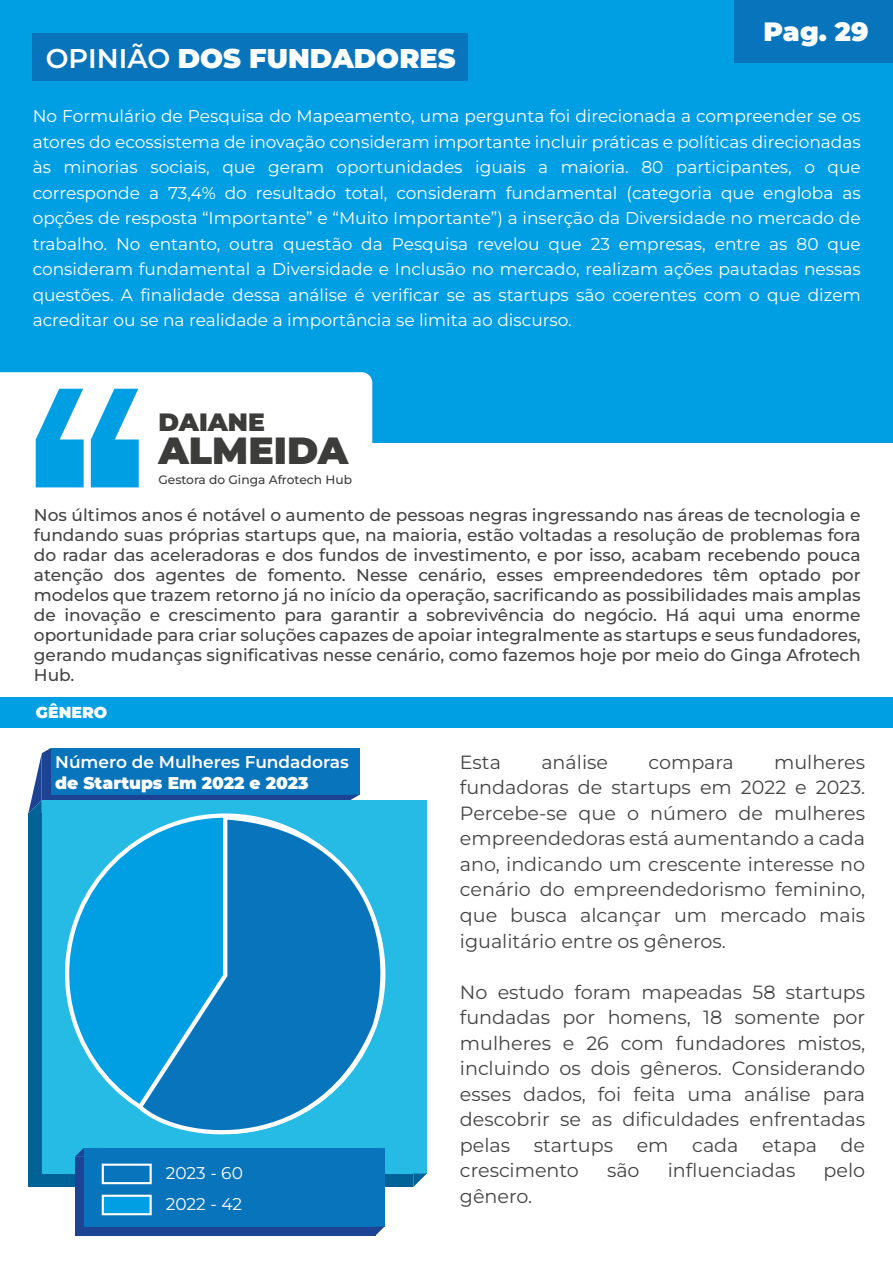
<style>
.page{position:relative;width:893px;height:1263px;background:#fff}
.page>*{position:absolute;margin:0;border:0;box-sizing:border-box;transform-origin:0 0}
.t1{font:900 37.8px "Montserrat";color:#3c3c3b}
.t2{font:900 27.15px "Montserrat";color:#fff}
.t3{font:900 26.55px "Montserrat";color:#fff}
.t4{font:900 25.05px "Montserrat";color:#3c3c3b}
.t5{font:19.2px/25.5px "Montserrat";color:#444;text-align:justify}
.t6{font:16.95px/25.5px "Montserrat";color:#fff}
.t7{font:500 16.95px/20px "Montserrat";color:#444;text-align:justify}
.t8{font:600 16.95px "Montserrat";color:#fff}
.t9{font:900 16.95px "Montserrat";color:#fff}
.t10{font:900 15.9px "Montserrat";color:#fff}
.t11{font:500 12.15px "Montserrat";color:#3c3c3b}
.s1{font-weight:600}
</style>
<div class="page">
<div style="left:0;top:0;width:892px;height:442px;background:#009fe3"></div>
<div style="left:0;top:697px;width:892px;height:31px;background:#009fe3"></div>
<div style="left:28px;top:813px;width:385px;height:374px;background:#006297"></div>
<div style="left:42px;top:800px;width:385px;height:373px;background:#25bbe4"></div>
<svg style="left:413px;top:1173px;width:14px;height:14px"></svg>
<div style="left:75px;top:1157px;width:301px;height:78px;background:#1d4395"></div>
<div style="left:84px;top:1148px;width:301px;height:78px;background:#0874bb"></div>
<svg style="left:75px;top:1148px;width:9px;height:9px"></svg>
<svg style="left:376px;top:1226px;width:9px;height:9px"></svg>
<div style="left:102px;top:1163px;width:50px;height:21px;background:#0874bb;border:2px solid #fff"></div>
<div style="left:102px;top:1195px;width:50px;height:20px;background:#009fe3;border:2px solid #fff"></div>
<div style="left:42px;top:753px;width:308px;height:47px;background:#1d4395"></div>
<div style="left:51px;top:748px;width:309px;height:47px;background:#0874bb"></div>
<svg style="left:28px;top:748px;width:23px;height:65px"></svg>
<svg style="left:350px;top:795px;width:9px;height:5px"></svg>
<div style="left:67px;top:816px;width:316px;height:316px;background:#009fe3;border-radius:50%"></div>
<svg style="left:134px;top:813px;width:252px;height:322px"></svg>
<div style="left:735px;top:0;width:158px;height:63px;background:#0874bb"></div>
<div style="left:33px;top:34px;width:435px;height:47px;background:#0874bb"></div>
<svg style="left:0;top:372px;width:372px;height:115px"></svg>
<h2 class="t2" style="left:46px;top:40px;width:411px"><span class="s1">OPINIÃO</span> DOS FUNDADORES</h2>
<h3 class="t3" style="left:764px;top:14px;width:106px">Pag. 29</h3>
<p class="t6" style="left:33px;top:103px;width:830px;text-align:justify">No Formulário de Pesquisa do Mapeamento, uma pergunta foi direcionada a compreender se os atores do ecossistema de inovação consideram importante incluir práticas e políticas direcionadas às minorias sociais, que geram oportunidades iguais a maioria. 80 participantes, o que corresponde a 73,4% do resultado total, consideram fundamental (categoria que engloba as opções de resposta “Importante” e “Muito Importante”) a inserção da Diversidade no mercado de trabalho. No entanto, outra questão da Pesquisa revelou que 23 empresas, entre as 80 que consideram fundamental a Diversidade e Inclusão no mercado, realizam ações pautadas nessas questões. A finalidade dessa análise é verificar se as startups são coerentes com o que dizem acreditar ou se na realidade a importância se limita ao discurso.</p>
<h3 class="t4" style="left:158px;top:405px;width:108px">DAIANE</h3>
<h1 class="t1" style="left:158px;top:426px;width:191px">ALMEIDA</h1>
<p class="t11" style="left:158px;top:472px;width:195px">Gestora do Ginga Afrotech Hub</p>
<p class="t7" style="left:34px;top:505px;width:828px">Nos últimos anos é notável o aumento de pessoas negras ingressando nas áreas de tecnologia e fundando suas próprias startups que, na maioria, estão voltadas a resolução de problemas fora do radar das aceleradoras e dos fundos de investimento, e por isso, acabam recebendo pouca atenção dos agentes de fomento. Nesse cenário, esses empreendedores têm optado por modelos que trazem retorno já no início da operação, sacrificando as possibilidades mais amplas de inovação e crescimento para garantir a sobrevivência do negócio. Há aqui uma enorme oportunidade para criar soluções capazes de apoiar integralmente as startups e seus fundadores, gerando mudanças significativas nesse cenário, como fazemos hoje por meio do Ginga Afrotech Hub.</p>
<p class="t10" style="left:36px;top:701px;width:73px">GÊNERO</p>
<p class="t8" style="left:55px;top:750px;width:295px">Número de Mulheres Fundadoras</p>
<p class="t9" style="left:55px;top:772px;width:255px">de Startups Em 2022 e 2023</p>
<p class="t6" style="left:166px;top:1157px;width:79px;line-height:31px">2023 - 60<br>2022 - 42</p>
<p class="t5" style="left:460px;top:749px;width:407px;text-indent:314px">mulheres fundadoras de startups em 2022 e 2023.<br>Percebe-se que o número de mulheres empreendedoras está aumentando a cada ano, indicando um crescente interesse no cenário do empreendedorismo feminino, que busca alcançar um mercado mais igualitário entre os gêneros.</p>
<p class="t5" style="left:460px;top:978px;width:407px">No estudo foram mapeadas 58 startups fundadas por homens, 18 somente por mulheres e 26 com fundadores mistos, incluindo os dois gêneros. Considerando esses dados, foi feita uma análise para descobrir se as dificuldades enfrentadas pelas startups em cada etapa de crescimento</p>
<p class="t5" style="left:460px;top:749px;width:43px">Esta</p>
<p class="t5" style="left:541px;top:749px;width:68px">análise</p>
<p class="t5" style="left:648px;top:749px;width:87px">compara</p>
<p class="t5" style="left:607px;top:1157px;width:34px">são</p>
<p class="t5" style="left:668px;top:1157px;width:129px">influenciadas</p>
<p class="t5" style="left:823px;top:1157px;width:43px">pelo</p>
<p class="t5" style="left:460px;top:1182px;width:74px">gênero.</p>
</div>
